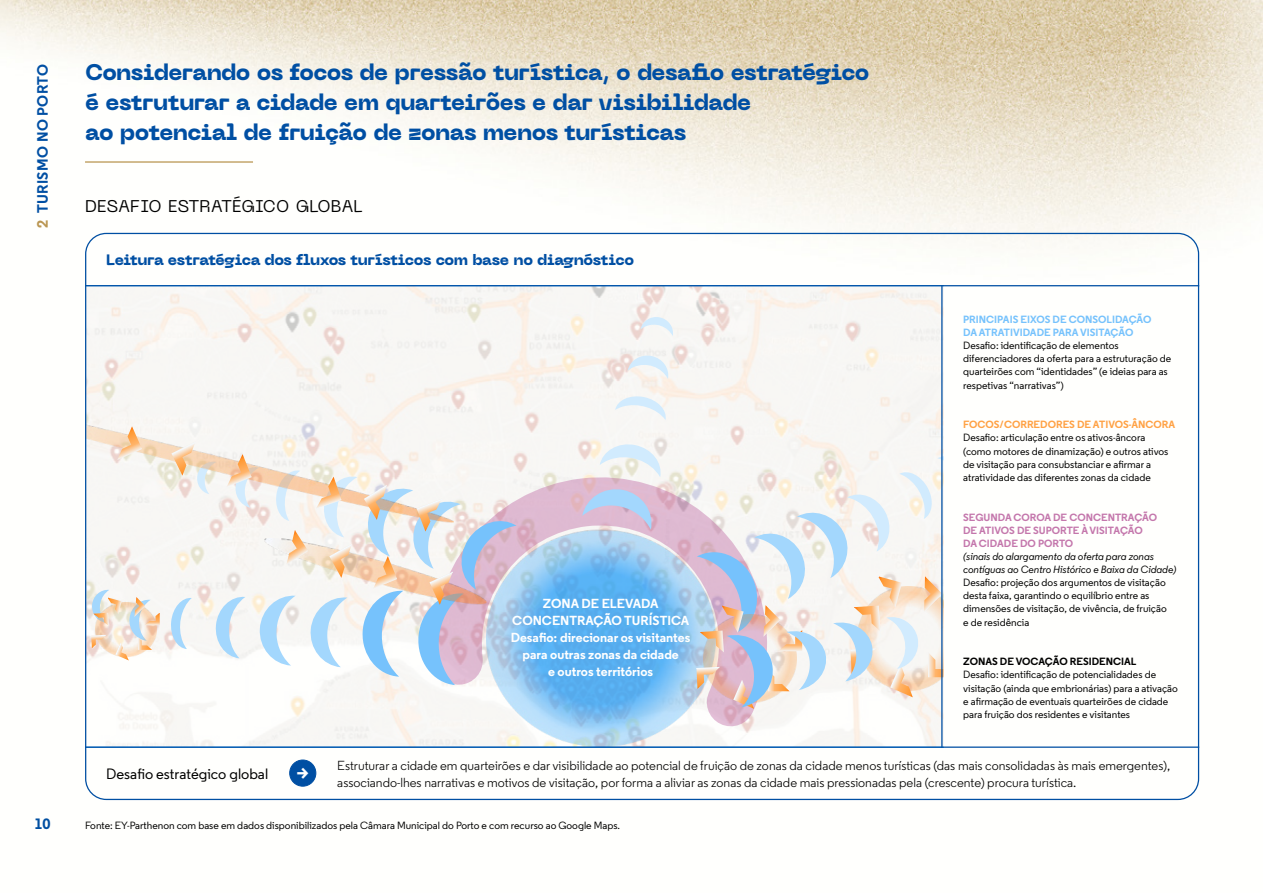
<style>
.page{position:relative;width:1263px;height:893px;background:#fff}
.page>*{position:absolute;margin:0;border:0;box-sizing:border-box;transform-origin:0 0}
.t1{font:800 22.5px/30px "Neue Machina";letter-spacing:-.03em;color:#004fa3}
.t2{font:700 18.75px "Regular";color:#fff}
.t3{font:16.8px "Neue Machina";letter-spacing:.005em;color:#000}
.t4{font:800 15px "Neue Machina";letter-spacing:-.03em;color:#004fa3}
.t5{font:500 15px "Regular";color:#000}
.t6{font:700 15px "Regular";letter-spacing:.025em;color:#004fa3}
.t7{font:13.2px/17px "Regular";color:#000}
.t8{font:700 13.2px/17px "Regular";color:#fff;text-align:center}
.t9{font:500 10.5px/13.2px "Regular";color:#000}
.t10{font:italic 500 10.5px/13.2px "Regular";letter-spacing:-.005em;color:#000}
.t11{font:700 10.5px/13.2px "Regular";color:#c477ac}
.t12{font:700 10.5px/13.2px "Regular";color:#76c2fc}
.t13{font:700 10.5px "Regular";color:#ffa245}
.t14{font:700 10.5px "Regular";color:#000}
.s1{color:#ba9652}
</style>
<div class="page">
<img style="left:0;top:0;width:1263px;height:801px">
<svg style="left:87px;top:286px;width:856px;height:460px"></svg>
<svg style="left:416px;top:440px;width:382px;height:306px"></svg>
<img style="left:487px;top:529px;width:229px;height:217px">
<svg style="left:582px;top:486px;width:72px;height:44px;background:#ccc5df"></svg>
<svg style="left:600px;top:442px;width:63px;height:35px"></svg>
<svg style="left:615px;top:394px;width:52px;height:26px"></svg>
<svg style="left:628px;top:354px;width:42px;height:25px"></svg>
<svg style="left:640px;top:316px;width:34px;height:20px"></svg>
<img style="left:87px;top:401px;width:367px;height:122px">
<svg style="left:117px;top:426px;width:25px;height:34px"></svg>
<svg style="left:170px;top:441px;width:346px;height:244px"></svg>
<svg style="left:87px;top:553px;width:73px;height:107px"></svg>
<svg style="left:696px;top:453px;width:248px;height:256px"></svg>
<hr style="left:85px;top:161px;width:168px;height:2px;background:#ba9652">
<hr style="left:85px;top:285px;width:1114px;height:1px;background:#004fa3">
<hr style="left:85px;top:746px;width:1114px;height:2px;background:#004fa3">
<hr style="left:941px;top:285px;width:1px;height:463px;background:#004fa3">
<div style="left:290px;top:760px;width:26px;height:26px;background:#004fa3;border-radius:50%"></div>
<div style="left:289px;top:760px;width:27px;height:26px;border:1px solid #004fa3;border-radius:50%"></div>
<h3 class="t6" style="left:33px;top:228px;width:166px;rotate:-90deg"><span class="s1">2</span> TURISMO NO PORTO</h3>
<h1 class="t1" style="left:85px;top:58px;width:786px">Considerando os focos de pressão turística, o desafio estratégico é estruturar a cidade em quarteirões e dar visibilidade<br>ao potencial de fruição de zonas menos turísticas</h1>
<h3 class="t3" style="left:85px;top:195px;width:279px">DESAFIO ESTRATÉGICO GLOBAL</h3>
<h3 class="t4" style="left:106px;top:250px;width:529px">Leitura estratégica dos fluxos turísticos com base no diagnóstico</h3>
<p class="t8" style="left:511px;top:595px;width:181px">ZONA DE ELEVADA<br>CONCENTRAÇÃO TURÍSTICA<br>Desafio: direcionar os visitantes para outras zonas da cidade<br>e outros territórios</p>
<p class="t12" style="left:963px;top:312px;width:190px">PRINCIPAIS EIXOS DE CONSOLIDAÇÃO<br>DA ATRATIVIDADE PARA VISITAÇÃO</p>
<p class="t9" style="left:963px;top:339px;width:210px">Desafio: identificação de elementos diferenciadores da oferta para a estruturação de quarteirões com “identidades” (e ideias para as respetivas “narrativas”)</p>
<p class="t13" style="left:963px;top:418px;width:214px">FOCOS/CORREDORES DE ATIVOS-ÂNCORA</p>
<p class="t9" style="left:963px;top:431px;width:207px">Desafio: articulação entre os ativos-âncora (como motores de dinamização) e outros ativos de visitação para consubstanciar e afirmar a atratividade das diferentes zonas da cidade</p>
<p class="t11" style="left:963px;top:510px;width:195px">SEGUNDA COROA DE CONCENTRAÇÃO<br>DE ATIVOS DE SUPORTE À VISITAÇÃO<br>DA CIDADE DO PORTO</p>
<p class="t10" style="left:963px;top:550px;width:215px">(sinais do alargamento da oferta para zonas contíguas ao Centro Histórico e Baixa da Cidade)</p>
<p class="t9" style="left:963px;top:576px;width:205px">Desafio: projeção dos argumentos de visitação desta faixa, garantindo o equilíbrio entre as dimensões de visitação, de vivência, de fruição e de residência</p>
<p class="t14" style="left:963px;top:655px;width:175px">ZONAS DE VOCAÇÃO RESIDENCIAL</p>
<p class="t9" style="left:963px;top:668px;width:216px">Desafio: identificação de potencialidades de visitação (ainda que embrionárias) para a ativação e afirmação de eventuais quarteirões de cidade para fruição dos residentes e visitantes</p>
<h3 class="t5" style="left:106px;top:764px;width:163px">Desafio estratégico global</h3>
<h2 class="t2" style="left:297px;top:761px;width:14px">&gt;</h2>
<p class="t7" style="left:337px;top:757px;width:834px">Estruturar a cidade em quarteirões e dar visibilidade ao potencial de fruição de zonas da cidade menos turísticas (das mais consolidadas às mais emergentes), associando-lhes narrativas e motivos de visitação, por forma a aliviar as zonas da cidade mais pressionadas pela (crescente) procura turística.</p>
<h3 class="t6" style="left:34px;top:814px;width:18px">10</h3>
<p class="t9" style="left:85px;top:819px;width:537px">Fonte: EY-Parthenon com base em dados disponibilizados pela Câmara Municipal do Porto e com recurso ao Google Maps.</p>
</div>
